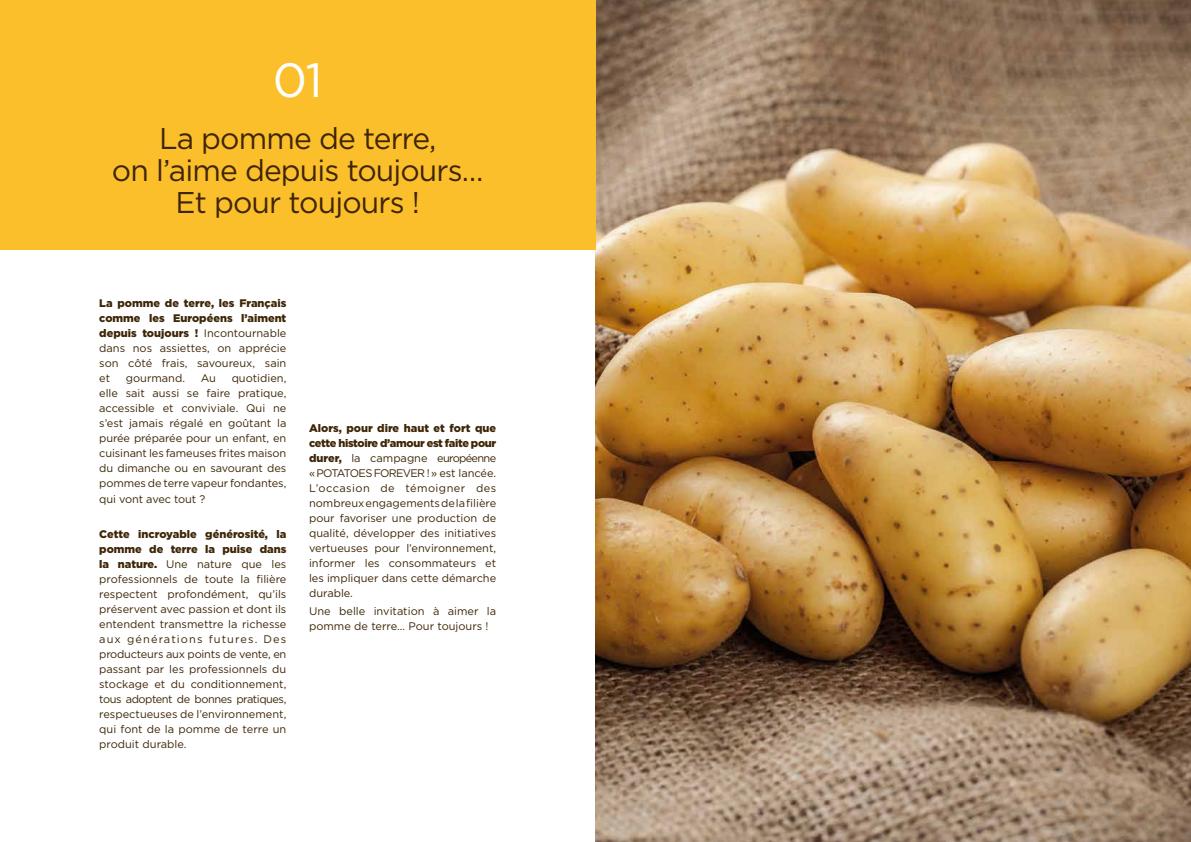
<style>
.page{position:relative;width:1191px;height:842px;background:#fff}
.page>*{position:absolute;margin:0;border:0;box-sizing:border-box;transform-origin:0 0}
.t1{font:48px "Gotham";color:#fff}
.t2{font:30px/32px "Gotham";letter-spacing:-.03em;color:#3e2607;text-align:center}
.t3{font:11px/15px "Gotham";color:#3e2607;text-align:justify}
.s1{font-weight:900}
</style>
<div class="page">
<img style="left:595px;top:0;width:596px;height:842px">
<div style="left:0;top:0;width:595px;height:249px;background:#fcbf2c"></div>
<h1 class="t1" style="left:273px;top:49px;width:51px">01</h1>
<h2 class="t2" style="left:112px;top:122px;width:373px">La pomme de terre,<br>on l’aime depuis toujours…<br>Et pour toujours !</h2>
<p class="t3" style="left:99px;top:296px;width:189px"><span class="s1">La pomme de terre, les Français comme les Européens l’aiment depuis toujours !</span> Incontournable dans nos assiettes, on apprécie son côté frais, savoureux, sain et</p>
<p class="t3" style="left:99px;top:371px;width:189px;text-indent:132px">quotidien, elle sait aussi se faire pratique, accessible et conviviale. Qui ne s’est jamais régalé en goûtant la purée préparée pour un enfant, en cuisinant les fameuses frites maison du dimanche ou en savourant des pommes de terre vapeur fondantes, qui vont avec tout ?</p>
<p class="t3" style="left:99px;top:526px;width:189px"><span class="s1">Cette incroyable générosité, la pomme de terre la puise dans la nature.</span> Une nature que les professionnels de toute la filière respectent profondément, qu’ils préservent avec passion et dont ils entendent transmettre la richesse aux générations futures. Des producteurs aux points de vente, en passant par les professionnels du stockage et du conditionnement, tous adoptent de bonnes pratiques, respectueuses de l’environnement, qui font de la pomme de terre un produit durable.</p>
<p class="t3" style="left:126px;top:371px;width:61px">gourmand.</p>
<p class="t3" style="left:201px;top:371px;width:17px">Au</p>
<p class="t3" style="left:309px;top:421px;width:189px"><span class="s1">Alors, pour dire haut et fort que cette histoire d’amour est faite pour durer,</span> la campagne européenne « POTATOES FOREVER ! » est lancée.<br>L’occasion de témoigner des nombreux engagements de la filière pour favoriser une production de qualité, développer des initiatives vertueuses pour l’environnement, informer les consommateurs et les impliquer dans cette démarche durable.</p>
<p class="t3" style="left:309px;top:604px;width:189px">Une belle invitation à aimer la pomme de terre… Pour toujours !</p>
</div>
